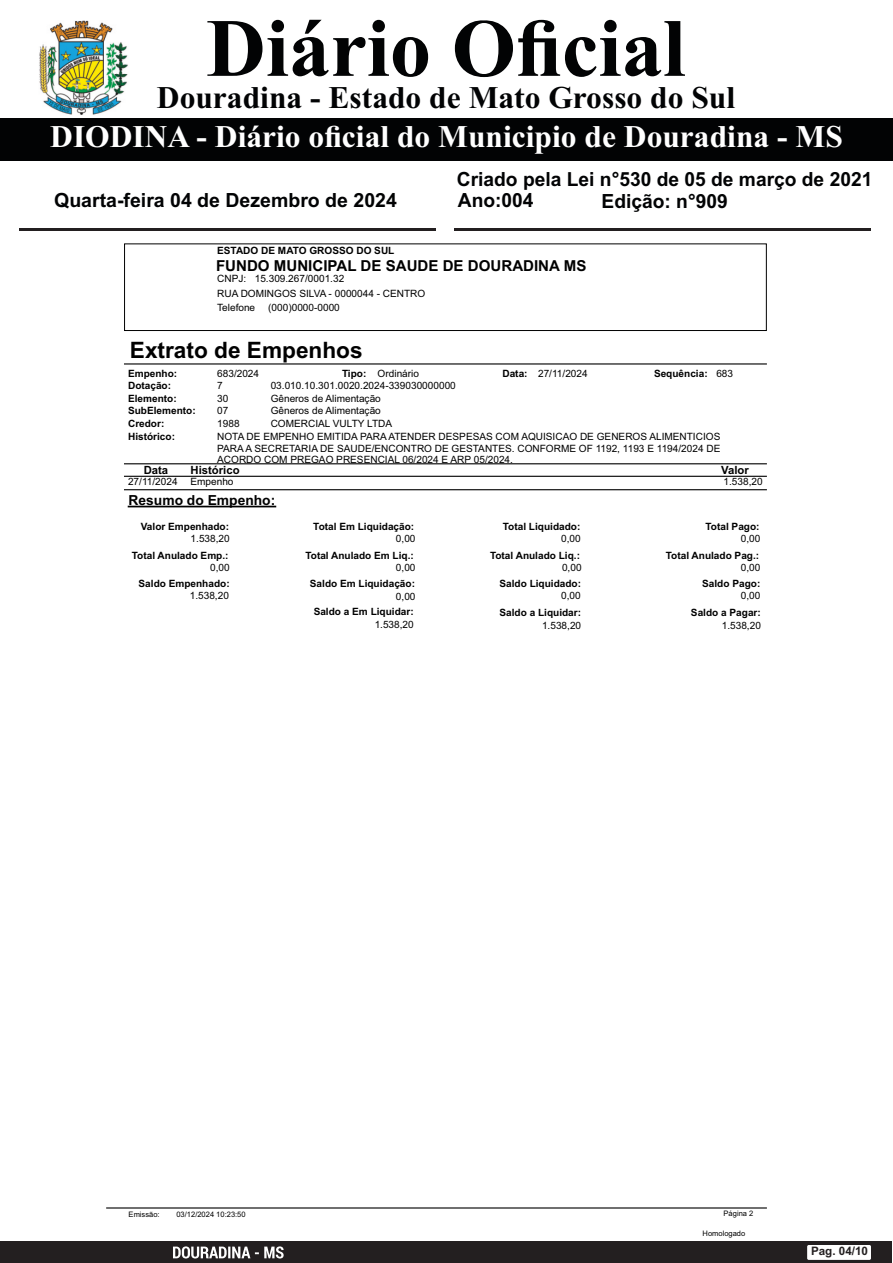
<style>
.page{position:relative;width:893px;height:1263px;background:#fff}
.page>*{position:absolute;margin:0;border:0;box-sizing:border-box;transform-origin:0 0}
.t1{font:700 82.5px "Times New Roman";color:#020304}
.t2{font:700 31.5px "Times New Roman";color:#fff}
.t3{font:700 31.5px "Times New Roman";color:#020304}
.t4{font:700 22.65px "Arial";color:#000}
.t5{font:700 19.5px "Arial";color:#020304}
.t6{font:700 15.15px "Arial";color:#000}
.t7{font:700 13.8px "Arial";color:#000}
.t8{font:700 11.7px "Arial";color:#231f20}
.t9{font:700 11.25px "Arial";color:#000}
.t10{font:10.05px/14.1px "Arial";color:#000}
.t11{font:700 10.05px/12.5px "Arial";color:#000}
.t12{font:7.5px "Arial";color:#000}
.s1{font-weight:700}
.s2{font-weight:400}
</style>
<div class="page">
<hr style="left:125px;top:363px;width:641px;height:1px;background:#000">
<div style="left:124px;top:243px;width:643px;height:88px;border:1px solid #000"></div>
<hr style="left:125px;top:463px;width:641px;height:1px;background:#000">
<hr style="left:125px;top:476px;width:641px;height:1px;background:#000">
<hr style="left:125px;top:489px;width:641px;height:1px;background:#000">
<hr style="left:129px;top:506px;width:146px;height:1px;background:#000">
<hr style="left:107px;top:1207px;width:659px;height:1px;background:#000">
<img style="left:751px;top:1241px;width:18px;height:1px">
<hr style="left:455px;top:229px;width:416px;height:2px;background:#231f20">
<hr style="left:19px;top:229px;width:416px;height:2px;background:#231f20">
<div style="left:0;top:118px;width:893px;height:43px;background:#020304"></div>
<img style="left:39px;top:20px;width:89px;height:95px">
<div style="left:0;top:1242px;width:892px;height:21px;background:#231f20"></div>
<div style="left:807px;top:1245px;width:64px;height:15px;background:#fff;border-radius:2px"></div>
<svg style="left:173px;top:1246px;width:111px;height:12px"></svg>
<h1 class="t1" style="left:206px;top:20px;width:481px">Diário Oficial</h1>
<h2 class="t3" style="left:157px;top:87px;width:580px">Douradina - Estado de Mato Grosso do Sul</h2>
<h2 class="t2" style="left:50px;top:126px;width:794px">DIODINA - Diário oficial do Municipio de Douradina - MS</h2>
<h3 class="t5" style="left:457px;top:171px;width:417px">Criado pela Lei n°530 de 05 de março de 2021</h3>
<h3 class="t5" style="left:54px;top:192px;width:344px">Quarta-feira 04 de Dezembro de 2024</h3>
<h3 class="t5" style="left:458px;top:193px;width:77px">Ano:004</h3>
<h3 class="t5" style="left:602px;top:193px;width:128px">Edição: n°909</h3>
<p class="t11" style="left:217px;top:245px;width:179px">ESTADO DE MATO GROSSO DO SUL</p>
<h3 class="t6" style="left:216px;top:260px;width:372px">FUNDO MUNICIPAL DE SAUDE DE DOURADINA MS</h3>
<p class="t10" style="left:255px;top:273px;width:91px">15.309.267/0001.32</p>
<p class="t10" style="left:268px;top:301px;width:73px">(000)0000-0000</p>
<p class="t10" style="left:217px;top:273px;width:210px">CNPJ:<br>RUA DOMINGOS SILVA - 0000044 - CENTRO<br>Telefone</p>
<h3 class="t4" style="left:130px;top:341px;width:234px">Extrato de Empenhos</h3>
<p class="t11" style="left:128px;top:368px;width:69px">Empenho:<br>Dotação:<br>Elemento:<br>SubElemento:</p>
<p class="t10" style="left:217px;top:367px;width:43px">683/2024</p>
<p class="t10" style="left:342px;top:367px;width:79px"><span class="s1">Tipo:</span> Ordinário</p>
<p class="t10" style="left:502px;top:367px;width:87px"><span class="s1">Data:</span> 27/11/2024</p>
<p class="t11" style="left:654px;top:368px;width:81px">Sequência: <span class="s2">683</span></p>
<p class="t10" style="left:217px;top:379px;width:7px">7</p>
<p class="t10" style="left:271px;top:379px;width:187px">03.010.10.301.0020.2024-339030000000</p>
<p class="t10" style="left:217px;top:393px;width:13px;line-height:12.5px">30<br>07</p>
<p class="t10" style="left:271px;top:393px;width:112px;line-height:12.5px">Gêneros de Alimentação<br>Gêneros de Alimentação</p>
<p class="t11" style="left:128px;top:418px;width:38px">Credor:</p>
<p class="t10" style="left:217px;top:417px;width:24px">1988</p>
<p class="t10" style="left:271px;top:417px;width:123px">COMERCIAL VULTY LTDA</p>
<p class="t9" style="left:144px;top:466px;width:26px">Data</p>
<p class="t9" style="left:191px;top:466px;width:51px">Histórico</p>
<p class="t9" style="left:721px;top:466px;width:29px">Valor</p>
<p class="t10" style="left:128px;top:476px;width:51px">27/11/2024</p>
<p class="t10" style="left:190px;top:476px;width:45px">Empenho</p>
<p class="t10" style="left:724px;top:476px;width:41px">1.538,20</p>
<p class="t11" style="left:128px;top:431px;width:48px">Histórico:</p>
<p class="t10" style="left:217px;top:432px;width:505px;line-height:11.6px;text-align:justify">NOTA DE EMPENHO EMITIDA PARA ATENDER DESPESAS COM AQUISICAO DE GENEROS ALIMENTICIOS PARA A SECRETARIA DE SAUDE/ENCONTRO DE GESTANTES. CONFORME OF 1192, 1193 E 1194/2024 DE ACORDO COM PREGAO PRESENCIAL 06/2024 E ARP 05/2024.</p>
<h3 class="t7" style="left:129px;top:495px;width:148px">Resumo do Empenho:</h3>
<p class="t11" style="left:141px;top:521px;width:90px">Valor Empenhado:</p>
<p class="t11" style="left:313px;top:521px;width:102px">Total Em Liquidação:</p>
<p class="t11" style="left:503px;top:521px;width:79px">Total Liquidado:</p>
<p class="t11" style="left:706px;top:521px;width:56px">Total Pago:</p>
<p class="t10" style="left:191px;top:533px;width:41px">1.538,20</p>
<p class="t10" style="left:396px;top:533px;width:21px">0,00</p>
<p class="t10" style="left:561px;top:533px;width:21px">0,00</p>
<p class="t10" style="left:741px;top:533px;width:21px">0,00</p>
<p class="t11" style="left:132px;top:550px;width:98px">Total Anulado Emp.:</p>
<p class="t11" style="left:305px;top:550px;width:110px">Total Anulado Em Liq.:</p>
<p class="t11" style="left:490px;top:550px;width:91px">Total Anulado Liq.:</p>
<p class="t11" style="left:666px;top:550px;width:95px">Total Anulado Pag.:</p>
<p class="t10" style="left:210px;top:561px;width:21px">0,00</p>
<p class="t10" style="left:396px;top:561px;width:21px">0,00</p>
<p class="t10" style="left:562px;top:561px;width:21px">0,00</p>
<p class="t10" style="left:741px;top:561px;width:21px">0,00</p>
<p class="t11" style="left:139px;top:578px;width:93px">Saldo Empenhado:</p>
<p class="t11" style="left:310px;top:578px;width:107px">Saldo Em Liquidação:</p>
<p class="t11" style="left:499px;top:578px;width:83px">Saldo Liquidado:</p>
<p class="t11" style="left:702px;top:578px;width:60px">Saldo Pago:</p>
<p class="t10" style="left:190px;top:589px;width:41px">1.538,20</p>
<p class="t10" style="left:396px;top:590px;width:21px">0,00</p>
<p class="t10" style="left:561px;top:589px;width:21px">0,00</p>
<p class="t10" style="left:741px;top:589px;width:21px">0,00</p>
<p class="t11" style="left:314px;top:606px;width:102px">Saldo a Em Liquidar:</p>
<p class="t10" style="left:375px;top:618px;width:41px">1.538,20</p>
<p class="t11" style="left:499px;top:607px;width:83px">Saldo a Liquidar:</p>
<p class="t11" style="left:691px;top:607px;width:71px">Saldo a Pagar:</p>
<p class="t10" style="left:542px;top:619px;width:41px">1.538,20</p>
<p class="t10" style="left:722px;top:619px;width:41px">1.538,20</p>
<p class="t12" style="left:129px;top:1211px;width:33px">Emissão:</p>
<p class="t12" style="left:176px;top:1211px;width:71px">03/12/2024 10:23:50</p>
<p class="t12" style="left:724px;top:1211px;width:31px">Página 2</p>
<p class="t12" style="left:703px;top:1230px;width:44px">Homologado</p>
<p class="t8" style="left:811px;top:1247px;width:59px">Pag. 04/10</p>
</div>
